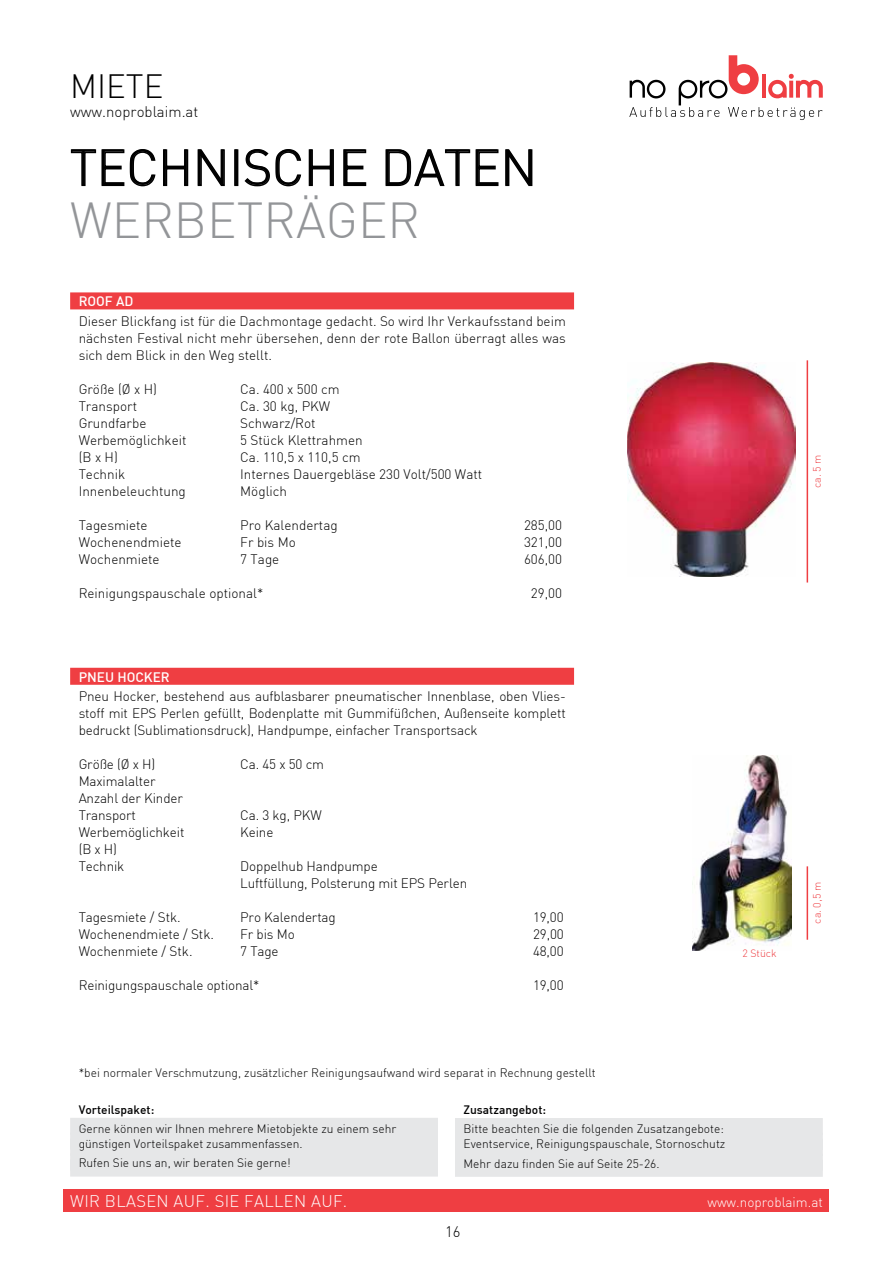
<style>
.page{position:relative;width:893px;height:1263px;background:#fff}
.page>*{position:absolute;margin:0;border:0;box-sizing:border-box;transform-origin:0 0}
.t1{font:300 49.5px "DIN";color:#000}
.t2{font:300 49.5px "DIN";color:#939598}
.t3{font:300 33px "DIN";color:#000}
.t4{font:300 16.5px "DIN";letter-spacing:.02em;color:#fff}
.t5{font:300 15px "DIN";color:#000}
.t6{font:300 13.5px/17px "DIN";color:#000}
.t7{font:300 13.5px "DIN";color:#fff}
.t8{font:500 13.5px "DIN";color:#fff}
.t9{font:300 12px/14.9px "DIN";color:#000}
.t10{font:500 12px "DIN";color:#000}
.t11{font:300 10.5px "DIN";color:#ef3e42}
</style>
<div class="page">
<svg style="left:629px;top:55px;width:194px;height:65px"></svg>
<div style="left:64px;top:1189px;width:765px;height:23px;background:#ef3e42"></div>
<svg style="left:70px;top:149px;width:86px;height:38px"></svg>
<svg style="left:163px;top:149px;width:26px;height:38px"></svg>
<svg style="left:197px;top:149px;width:28px;height:38px"></svg>
<div style="left:234px;top:149px;width:4px;height:37px;border:2px solid #000"></div>
<svg style="left:244px;top:149px;width:58px;height:38px"></svg>
<svg style="left:308px;top:149px;width:26px;height:38px"></svg>
<svg style="left:343px;top:149px;width:24px;height:38px"></svg>
<svg style="left:385px;top:149px;width:148px;height:38px"></svg>
<div style="left:70px;top:292px;width:504px;height:17px;background:#ef3e42"></div>
<img style="left:627px;top:362px;width:168px;height:214px">
<hr style="left:807px;top:360px;width:1px;height:222px;background:#ef3e42">
<div style="left:70px;top:1118px;width:368px;height:17px;background:#e6e7e8"></div>
<div style="left:70px;top:1133px;width:368px;height:17px;background:#e6e7e8"></div>
<div style="left:70px;top:1139px;width:368px;height:17px;background:#e6e7e8"></div>
<div style="left:70px;top:1153px;width:368px;height:17px;background:#e6e7e8"></div>
<div style="left:70px;top:1159px;width:368px;height:17px;background:#e6e7e8"></div>
<div style="left:455px;top:1118px;width:368px;height:17px;background:#e6e7e8"></div>
<div style="left:455px;top:1133px;width:368px;height:17px;background:#e6e7e8"></div>
<div style="left:455px;top:1139px;width:368px;height:17px;background:#e6e7e8"></div>
<div style="left:455px;top:1154px;width:368px;height:17px;background:#e6e7e8"></div>
<div style="left:455px;top:1160px;width:368px;height:17px;background:#e6e7e8"></div>
<div style="left:70px;top:668px;width:504px;height:17px;background:#ef3e42"></div>
<img style="left:693px;top:755px;width:98px;height:195px">
<hr style="left:807px;top:866px;width:1px;height:74px;background:#ef3e42">
<h2 class="t3" style="left:70px;top:66px;width:44px">Miete</h2>
<p class="t5" style="left:70px;top:102px;width:130px">www.noproblaim.at</p>
<h1 class="t1" style="left:70px;top:137px;width:150px">Technisc</h1>
<h1 class="t1" style="left:304px;top:137px;width:141px">he Daten</h1>
<h1 class="t2" style="left:70px;top:190px;width:351px">WERBETRÄGER</h1>
<p class="t8" style="left:79px;top:293px;width:50px">ROOF AD</p>
<p class="t6" style="left:79px;top:312px;width:489px;text-align:justify">Dieser Blickfang ist für die Dachmontage gedacht. So wird Ihr Verkaufsstand beim nächsten Festival nicht mehr übersehen, denn der rote Ballon überragt alles was sich dem Blick in den Weg stellt.</p>
<p class="t6" style="left:79px;top:380px;width:80px">Größe (Ø x H)</p>
<p class="t6" style="left:240px;top:380px;width:101px">Ca. 400 x 500 cm</p>
<p class="t6" style="left:79px;top:397px;width:60px">Transport</p>
<p class="t6" style="left:240px;top:397px;width:92px">Ca. 30 kg, PKW</p>
<p class="t6" style="left:79px;top:414px;width:69px">Grundfarbe</p>
<p class="t6" style="left:240px;top:414px;width:77px">Schwarz/Rot</p>
<p class="t6" style="left:79px;top:431px;width:109px">Werbemöglichkeit</p>
<p class="t6" style="left:240px;top:431px;width:124px">5 Stück Klettrahmen</p>
<p class="t6" style="left:79px;top:448px;width:41px">(B x H)</p>
<p class="t6" style="left:240px;top:448px;width:122px">Ca. 110,5 x 110,5 cm</p>
<p class="t6" style="left:79px;top:465px;width:48px">Technik</p>
<p class="t6" style="left:240px;top:465px;width:243px">Internes Dauergebläse 230 Volt/500 Watt</p>
<p class="t6" style="left:79px;top:482px;width:109px">Innenbeleuchtung</p>
<p class="t6" style="left:240px;top:482px;width:48px">Möglich</p>
<p class="t6" style="left:79px;top:516px;width:71px">Tagesmiete</p>
<p class="t6" style="left:240px;top:516px;width:99px">Pro Kalendertag</p>
<p class="t6" style="left:524px;top:516px;width:40px">285,00</p>
<p class="t6" style="left:79px;top:533px;width:104px">Wochenendmiete</p>
<p class="t6" style="left:240px;top:533px;width:57px">Fr bis Mo</p>
<p class="t6" style="left:524px;top:533px;width:40px">321,00</p>
<p class="t6" style="left:79px;top:550px;width:82px">Wochenmiete</p>
<p class="t6" style="left:240px;top:550px;width:41px">7 Tage</p>
<p class="t6" style="left:524px;top:550px;width:40px">606,00</p>
<p class="t6" style="left:79px;top:584px;width:186px">Reinigungspauschale optional*</p>
<p class="t6" style="left:531px;top:584px;width:33px">29,00</p>
<p class="t8" style="left:79px;top:668px;width:10px">Pneu</p>
<p class="t8" style="left:117px;top:668px;width:42px">Hocker</p>
<p class="t6" style="left:79px;top:688px;width:489px;text-align:justify">Pneu Hocker, bestehend aus aufblasbarer pneumatischer Innenblase, oben Vlies&shy;stoff mit EPS Perlen gefüllt, Bodenplatte mit Gummifüßchen, Außenseite komplett bedruckt (Sublimationsdruck), Handpumpe, einfacher Transportsack</p>
<p class="t6" style="left:79px;top:756px;width:78px">Größe (Ø x H)</p>
<p class="t6" style="left:240px;top:756px;width:85px">Ca. 45 x 50 cm</p>
<p class="t6" style="left:79px;top:773px;width:106px">Maximalalter<br>Anzahl der Kinder<br>Transport</p>
<p class="t6" style="left:240px;top:807px;width:83px">Ca. 3 kg, PKW</p>
<p class="t6" style="left:79px;top:824px;width:107px">Werbemöglichkeit</p>
<p class="t6" style="left:240px;top:824px;width:35px">Keine</p>
<p class="t6" style="left:79px;top:841px;width:47px">(B x H)<br>Technik</p>
<p class="t6" style="left:240px;top:858px;width:228px">Doppelhub Handpumpe<br>Luftfüllung, Polsterung mit EPS Perlen</p>
<p class="t6" style="left:79px;top:909px;width:104px">Tagesmiete / Stk.</p>
<p class="t6" style="left:240px;top:909px;width:97px">Pro Kalendertag</p>
<p class="t6" style="left:533px;top:909px;width:32px">19,00</p>
<p class="t6" style="left:79px;top:926px;width:137px">Wochenendmiete / Stk.</p>
<p class="t6" style="left:240px;top:926px;width:56px">Fr bis Mo</p>
<p class="t6" style="left:533px;top:926px;width:32px">29,00</p>
<p class="t6" style="left:79px;top:943px;width:115px">Wochenmiete / Stk.</p>
<p class="t6" style="left:240px;top:943px;width:40px">7 Tage</p>
<p class="t6" style="left:533px;top:943px;width:32px">48,00</p>
<p class="t6" style="left:79px;top:977px;width:182px">Reinigungspauschale optional*</p>
<p class="t6" style="left:533px;top:977px;width:32px">19,00</p>
<p class="t11" style="left:742px;top:947px;width:36px">2 Stück</p>
<p class="t9" style="left:79px;top:1065px;width:519px">*bei normaler Verschmutzung, zusätzlicher Reinigungsaufwand wird separat in Rechnung gestellt</p>
<p class="t10" style="left:79px;top:1101px;width:77px">Vorteilspaket:</p>
<p class="t9" style="left:79px;top:1121px;width:319px">Gerne können wir Ihnen mehrere Mietobjekte zu einem sehr günstigen Vorteilspaket zusammenfassen.</p>
<p class="t9" style="left:79px;top:1155px;width:214px">Rufen Sie uns an, wir beraten Sie gerne!</p>
<p class="t10" style="left:463px;top:1102px;width:84px">Zusatzangebot:</p>
<p class="t9" style="left:463px;top:1121px;width:263px">Bitte beachten Sie die folgenden Zusatzangebote:<br>Eventservice, Reinigungspauschale, Stornoschutz</p>
<p class="t9" style="left:463px;top:1156px;width:198px">Mehr dazu finden Sie auf Seite 25-26.</p>
<p class="t11" style="left:811px;top:488px;width:35px;rotate:-90deg">ca. 5 m</p>
<p class="t11" style="left:811px;top:924px;width:43px;rotate:-90deg">ca. 0,5 m</p>
<p class="t4" style="left:70px;top:1190px;width:279px">WIR BLASEN AUF. SIE FALLEN AUF.</p>
<p class="t7" style="left:707px;top:1193px;width:117px">www.noproblaim.at</p>
<p class="t5" style="left:445px;top:1223px;width:17px">16</p>
</div>
